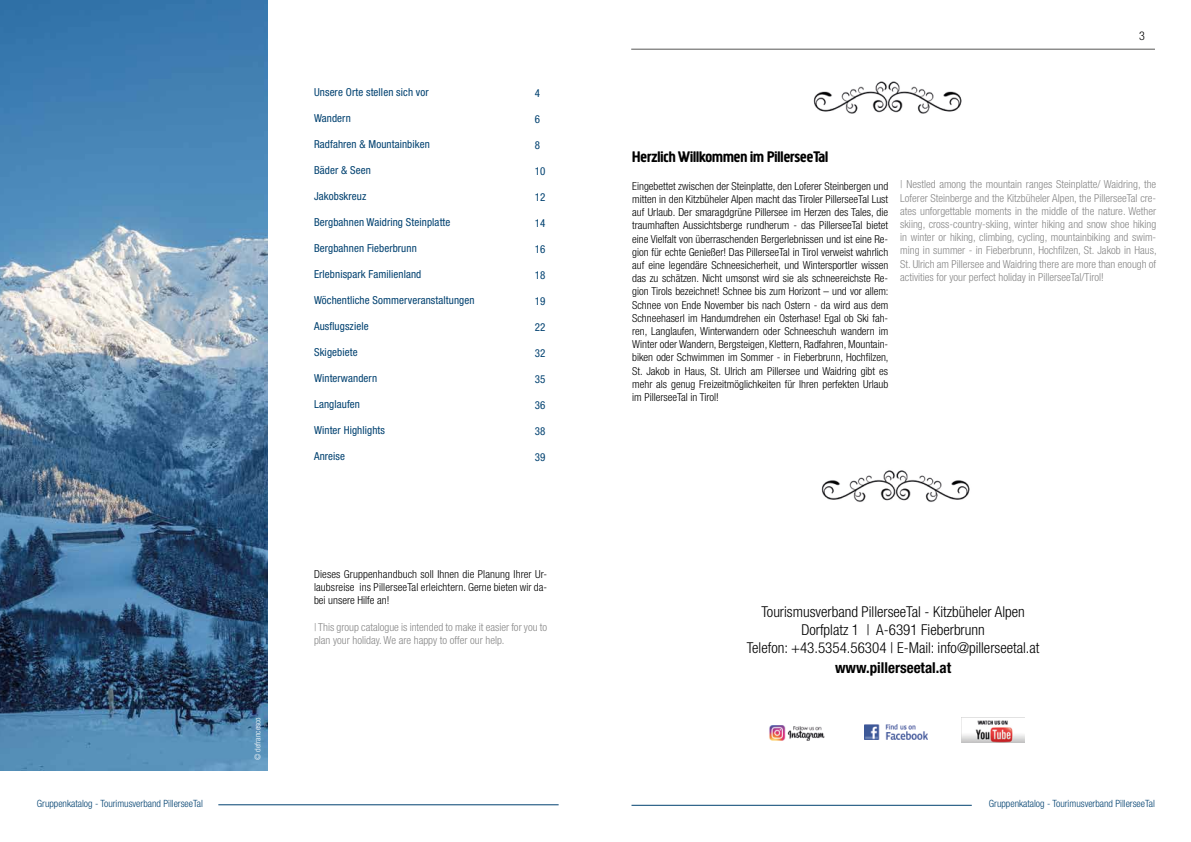
<style>
.page{position:relative;width:1191px;height:842px;background:#fff}
.page>*{position:absolute;margin:0;border:0;box-sizing:border-box;transform-origin:0 0}
.t1{font:700 16px "Creighton Pro";color:#000}
.t2{font:300 condensed 15px/18px "Helvetica Neue LT Std";color:#000;text-align:center}
.t3{font:700 condensed 15px "Helvetica Neue LT Std";color:#000}
.t4{font:300 condensed 12px "Helvetica Neue LT Std";color:#000}
.t5{font:300 condensed 11px/13.2px "Helvetica Neue LT Std";color:#000;text-align:justify}
.t6{font:300 condensed 11px/13.2px "Helvetica Neue LT Std";color:#878787}
.t7{font:condensed 11px "Helvetica Neue LT Std";letter-spacing:.01em;color:#004170}
.t8{font:300 condensed 10px "Helvetica Neue LT Std";color:#004170}
.t9{font:300 condensed 8px "Helvetica Neue LT Std";color:#fff}
</style>
<div class="page">
<img style="left:0;top:0;width:268px;height:771px">
<hr style="left:218px;top:804px;width:340px;height:1px;background:#004170">
<img style="left:864px;top:724px;width:63px;height:15px">
<img style="left:961px;top:717px;width:63px;height:25px">
<hr style="left:631px;top:49px;width:524px;height:1px;background:#575756">
<hr style="left:631px;top:805px;width:340px;height:1px;background:#004170">
<img style="left:769px;top:725px;width:56px;height:15px">
<img style="left:813px;top:81px;width:149px;height:33px">
<img style="left:821px;top:470px;width:149px;height:32px">
<p class="t8" style="left:37px;top:797px;width:167px">Gruppenkatalog - Tourimusverband PillerseeTal</p>
<p class="t9" style="left:253px;top:760px;width:44px;rotate:-90deg">© defrancesco</p>
<p class="t7" style="left:314px;top:85px;width:116px">Unsere Orte stellen sich vor</p>
<p class="t7" style="left:314px;top:111px;width:38px">Wandern</p>
<p class="t7" style="left:314px;top:137px;width:117px">Radfahren &amp; Mountainbiken</p>
<p class="t7" style="left:314px;top:163px;width:58px">Bäder &amp; Seen</p>
<p class="t7" style="left:314px;top:189px;width:54px">Jakobskreuz</p>
<p class="t7" style="left:314px;top:215px;width:138px">Bergbahnen Waidring Steinplatte</p>
<p class="t7" style="left:314px;top:242px;width:104px">Bergbahnen Fieberbrunn</p>
<p class="t7" style="left:314px;top:268px;width:109px">Erlebnispark Familienland</p>
<p class="t7" style="left:314px;top:294px;width:162px">Wöchentliche Sommerveranstaltungen</p>
<p class="t7" style="left:314px;top:320px;width:56px">Ausflugsziele</p>
<p class="t7" style="left:314px;top:346px;width:45px">Skigebiete</p>
<p class="t7" style="left:314px;top:372px;width:65px">Winterwandern</p>
<p class="t7" style="left:314px;top:398px;width:47px">Langlaufen</p>
<p class="t7" style="left:314px;top:424px;width:73px">Winter Highlights</p>
<p class="t7" style="left:314px;top:450px;width:32px">Anreise</p>
<p class="t7" style="left:535px;top:87px;width:7px">4</p>
<p class="t7" style="left:535px;top:113px;width:7px">6</p>
<p class="t7" style="left:535px;top:139px;width:7px">8</p>
<p class="t7" style="left:535px;top:165px;width:12px">10</p>
<p class="t7" style="left:535px;top:191px;width:12px">12</p>
<p class="t7" style="left:535px;top:217px;width:12px">14</p>
<p class="t7" style="left:535px;top:243px;width:12px">16</p>
<p class="t7" style="left:535px;top:269px;width:12px">18</p>
<p class="t7" style="left:535px;top:295px;width:12px">19</p>
<p class="t7" style="left:535px;top:321px;width:12px">22</p>
<p class="t7" style="left:535px;top:347px;width:12px">32</p>
<p class="t7" style="left:535px;top:373px;width:12px">35</p>
<p class="t7" style="left:535px;top:399px;width:12px">36</p>
<p class="t7" style="left:535px;top:425px;width:12px">38</p>
<p class="t7" style="left:535px;top:451px;width:12px">39</p>
<p class="t5" style="left:314px;top:567px;width:235px">Dieses Gruppenhandbuch soll Ihnen die Planung Ihrer Ur&shy;laubsreise ins PillerseeTal erleichtern. Gerne bieten wir da&shy;bei unsere Hilfe an!</p>
<p class="t6" style="left:314px;top:620px;width:235px">| This group catalogue is intended to make it easier for you to plan your holiday. We are happy to offer our help.</p>
<p class="t4" style="left:1139px;top:29px;width:7px">3</p>
<h1 class="t1" style="left:632px;top:148px;width:198px">Herzlich Willkommen im PillerseeTal</h1>
<p class="t5" style="left:632px;top:179px;width:258px">Eingebettet zwischen der Steinplatte, den Loferer Steinbergen und mitten in den Kitzbüheler Alpen macht das Tiroler PillerseeTal Lust auf Urlaub. Der smaragdgrüne Pillersee im Herzen des Tales, die traumhaften Aussichtsberge rundherum - das PillerseeTal bietet eine Vielfalt von überraschenden Bergerlebnissen und ist eine Re&shy;gion für echte Genießer! Das PillerseeTal in Tirol verweist wahrlich auf eine legendäre Schneesicherheit, und Wintersportler wissen das zu schätzen. Nicht umsonst wird sie als schneereichste Re&shy;gion Tirols bezeichnet! Schnee bis zum Horizont – und vor allem:<br>Schnee von Ende November bis nach Ostern - da wird aus dem Schneehaserl im Handumdrehen ein Osterhase! Egal ob Ski fah&shy;ren, Langlaufen, Winterwandern oder Schneeschuh wandern im Winter oder Wandern, Bergsteigen, Klettern, Radfahren, Mountain&shy;biken oder Schwimmen im Sommer - in Fieberbrunn, Hochfilzen, St. Jakob in Haus, St. Ulrich am Pillersee und Waidring gibt es mehr als genug Freizeitmöglichkeiten für Ihren perfekten Urlaub im PillerseeTal in Tirol!</p>
<p class="t6" style="left:900px;top:178px;width:258px;text-align:justify">| Nestled among the mountain ranges Steinplatte/ Waidring, the Loferer Steinberge and the Kitzbüheler Alpen, the PillerseeTal cre&shy;ates unforgettable moments in the middle of the nature. Wether skiing, cross-country-skiing, winter hiking and snow shoe hiking in winter or hiking, climbing, cycling, mountainbiking and swim&shy;ming in summer - in Fieberbrunn, Hochfilzen, St. Jakob in Haus, St. Ulrich am Pillersee and Waidring there are more than enough of activities for your perfect holiday in PillerseeTal/Tirol!</p>
<h2 class="t2" style="left:746px;top:603px;width:294px">Tourismusverband PillerseeTal - Kitzbüheler Alpen<br>Dorfplatz 1 | A-6391 Fieberbrunn<br>Telefon: +43.5354.56304 | E-Mail: info@pillerseetal.at</h2>
<h2 class="t3" style="left:835px;top:659px;width:118px">www.pillerseetal.at</h2>
<p class="t8" style="left:989px;top:797px;width:167px">Gruppenkatalog - Tourimusverband PillerseeTal</p>
</div>
